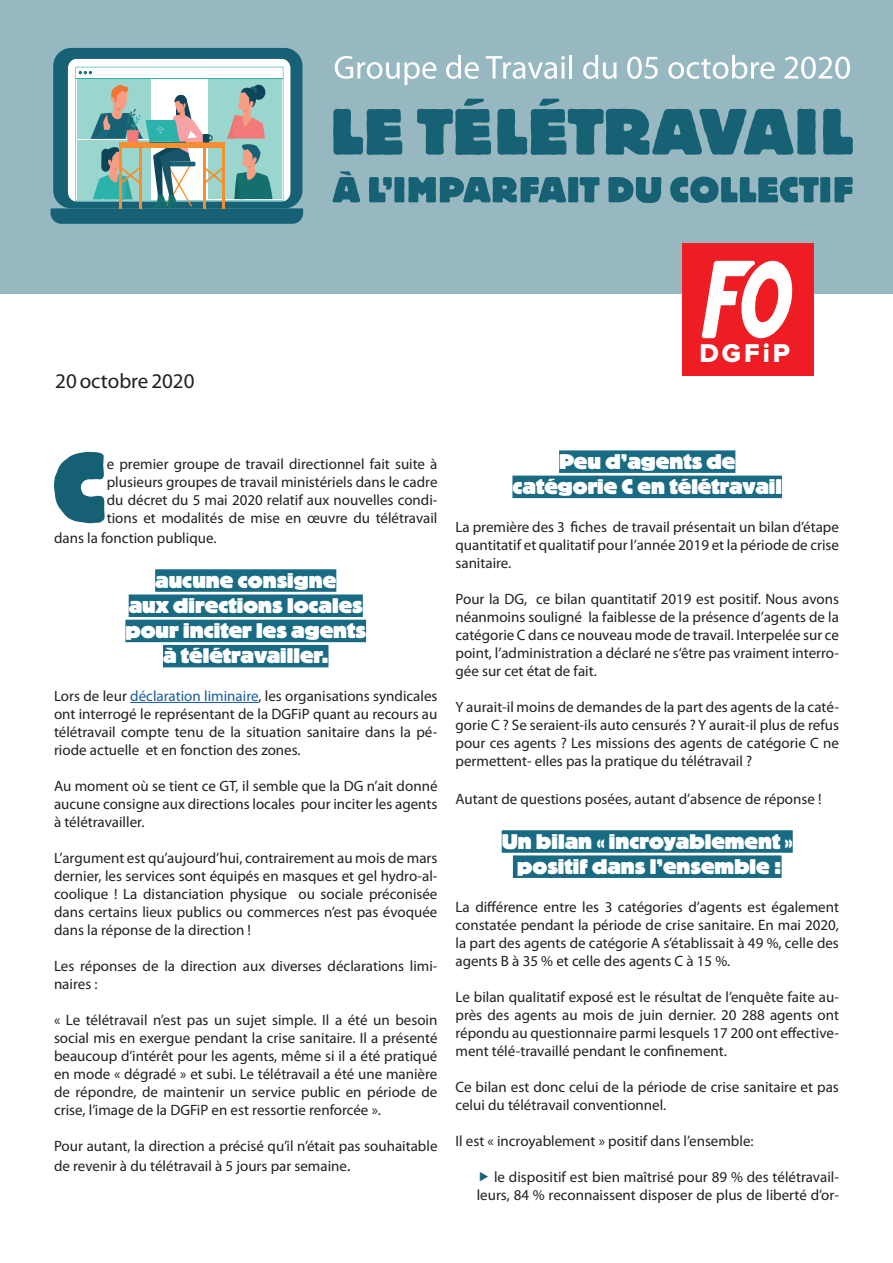
<style>
.page{position:relative;width:893px;height:1263px;background:#fff}
.page>*{position:absolute;margin:0;border:0;box-sizing:border-box;transform-origin:0 0}
.t1{font:800 99.3px "Block BE";color:#156075}
.t2{font:26.7px "Proxima Nova Extrabld";letter-spacing:.11em;color:#fff}
.t3{font:800 21px "Block BE";color:#fff}
.t4{font:21px "Myriad Pro";color:#231f20}
.t5{font:15px/18px "Myriad Pro";color:#231f20;text-align:justify}
.s1{color:#175d9e}
.s2{font-size:16.5px}
</style>
<div class="page">
<div style="left:0;top:0;width:892px;height:294px;background:#97b8c1"></div>
<div style="left:53px;top:48px;width:249px;height:160px;background:#176175;border-radius:18px"></div>
<svg style="left:51px;top:59px;width:252px;height:165px"></svg>
<svg style="left:335px;top:56px;width:101px;height:29px"></svg>
<svg style="left:446px;top:55px;width:33px;height:24px"></svg>
<svg style="left:486px;top:56px;width:79px;height:23px"></svg>
<hr style="left:569px;top:55px;width:3px;height:24px;background:#fff">
<svg style="left:583px;top:55px;width:34px;height:24px"></svg>
<svg style="left:627px;top:57px;width:31px;height:22px"></svg>
<svg style="left:668px;top:55px;width:107px;height:24px"></svg>
<svg style="left:784px;top:57px;width:66px;height:22px"></svg>
<svg style="left:333px;top:109px;width:69px;height:46px"></svg>
<svg style="left:417px;top:99px;width:74px;height:56px"></svg>
<svg style="left:497px;top:99px;width:319px;height:56px"></svg>
<svg style="left:823px;top:109px;width:30px;height:46px"></svg>
<svg style="left:333px;top:171px;width:27px;height:31px"></svg>
<svg style="left:369px;top:177px;width:231px;height:25px"></svg>
<svg style="left:608px;top:177px;width:53px;height:26px"></svg>
<svg style="left:670px;top:177px;width:183px;height:26px"></svg>
<div style="left:155px;top:569px;width:181px;height:23px;background:#186b82"></div>
<div style="left:129px;top:594px;width:234px;height:23px;background:#186b82"></div>
<div style="left:125px;top:620px;width:241px;height:22px;background:#186b82"></div>
<div style="left:163px;top:645px;width:165px;height:22px;background:#186b82"></div>
<hr style="left:130px;top:702px;width:128px;height:1px;background:#175d9e">
<div style="left:559px;top:450px;width:176px;height:23px;background:#186b82"></div>
<div style="left:512px;top:476px;width:270px;height:22px;background:#186b82"></div>
<div style="left:502px;top:830px;width:291px;height:23px;background:#186b82"></div>
<div style="left:513px;top:855px;width:269px;height:23px;background:#186b82"></div>
<div style="left:682px;top:243px;width:132px;height:132px;background:#ee1d23"></div>
<svg style="left:702px;top:261px;width:91px;height:77px"></svg>
<p class="t4" style="left:55px;top:368px;width:141px">20 octobre 2020</p>
<p class="t2" style="left:700px;top:341px;width:92px">DGFiP</p>
<p class="t1" style="left:53px;top:433px;width:55px">C</p>
<p class="t5" style="left:107px;top:454px;width:332px">e premier groupe de travail directionnel fait suite à plusieurs groupes de travail ministériels dans le cadre du décret du 5 mai 2020 relatif aux nouvelles condi&shy;tions et modalités de mise en œuvre du télétravail</p>
<p class="t5" style="left:54px;top:528px;width:164px">dans la fonction publique.</p>
<p class="t3" style="left:155px;top:568px;width:183px">aucune consigne</p>
<p class="t3" style="left:129px;top:594px;width:236px">aux directions locales</p>
<p class="t3" style="left:125px;top:619px;width:242px">pour inciter les agents</p>
<p class="t3" style="left:163px;top:644px;width:167px">à télétravailler.</p>
<p class="t5" style="left:54px;top:687px;width:385px">Lors de leur <span class="s1">déclaration liminaire</span>, les organisations syndicales ont interrogé le représentant de la DGFiP quant au recours au télétravail compte tenu de la situation sanitaire dans la pé&shy;riode actuelle et en fonction des zones.</p>
<p class="t5" style="left:54px;top:777px;width:385px">Au moment où se tient ce GT, il semble que la DG n’ait donné aucune consigne aux directions locales pour inciter les agents à télétravailler.</p>
<p class="t5" style="left:54px;top:849px;width:385px">L’argument est qu’aujourd’hui, contrairement au mois de mars dernier, les services sont équipés en masques et gel hydro-al&shy;coolique ! La distanciation physique ou sociale préconisée dans certains lieux publics ou commerces n’est pas évoquée dans la réponse de la direction !</p>
<p class="t5" style="left:54px;top:957px;width:385px">Les réponses de la direction aux diverses déclarations limi&shy;naires :</p>
<p class="t5" style="left:54px;top:1011px;width:385px">« Le télétravail n’est pas un sujet simple. Il a été un besoin social mis en exergue pendant la crise sanitaire. Il a présenté beaucoup d’intérêt pour les agents, même si il a été pratiqué en mode « dégradé » et subi. Le télétravail a été une manière de répondre, de maintenir un service public en période de crise, l’image de la DGFiP en est ressortie renforcée ».</p>
<p class="t5" style="left:54px;top:1136px;width:385px;line-height:19.8px">Pour autant, la direction a précisé qu’il n’était pas souhaitable de revenir à du télétravail à 5 jours par semaine<span class="s2">.</span></p>
<p class="t3" style="left:559px;top:450px;width:178px">Peu d’agents de</p>
<p class="t3" style="left:512px;top:475px;width:271px">catégorie C en télétravail</p>
<p class="t5" style="left:455px;top:517px;width:385px">La première des 3 fiches de travail présentait un bilan d’étape quantitatif et qualitatif pour l’année 2019 et la période de crise sanitaire.</p>
<p class="t5" style="left:455px;top:589px;width:385px">Pour la DG, ce bilan quantitatif 2019 est positif. Nous avons néanmoins souligné la faiblesse de la présence d’agents de la catégorie C dans ce nouveau mode de travail. Interpelée sur ce point, l’administration a déclaré ne s‘être pas vraiment interro&shy;gée sur cet état de fait.</p>
<p class="t5" style="left:455px;top:697px;width:385px">Y aurait-il moins de demandes de la part des agents de la caté&shy;gorie C ? Se seraient-ils auto censurés ? Y aurait-il plus de refus pour ces agents ? Les missions des agents de catégorie C ne permettent- elles pas la pratique du télétravail ?</p>
<p class="t5" style="left:455px;top:789px;width:368px">Autant de questions posées, autant d’absence de réponse !</p>
<p class="t3" style="left:502px;top:829px;width:293px">Un bilan « incroyablement »</p>
<p class="t3" style="left:517px;top:855px;width:266px">positif dans l’ensemble :</p>
<p class="t5" style="left:455px;top:897px;width:385px">La différence entre les 3 catégories d’agents est également constatée pendant la période de crise sanitaire. En mai 2020, la part des agents de catégorie A s’établissait à 49 %, celle des agents B à 35 % et celle des agents C à 15 %.</p>
<p class="t5" style="left:455px;top:987px;width:385px">Le bilan qualitatif exposé est le résultat de l’enquête faite au&shy;près des agents au mois de juin dernier. 20 288 agents ont répondu au questionnaire parmi lesquels 17 200 ont effective&shy;ment télé-travaillé pendant le confinement.</p>
<p class="t5" style="left:455px;top:1077px;width:385px">Ce bilan est donc celui de la période de crise sanitaire et pas celui du télétravail conventionnel.</p>
<p class="t5" style="left:455px;top:1131px;width:300px">Il est « incroyablement » positif dans l’ensemble:</p>
<p class="t5" style="left:477px;top:1167px;width:364px;text-align:right">le dispositif est bien maîtrisé pour 89 % des télétravail&shy;leurs, 84 % reconnaissent disposer de plus de liberté d’or-</p>
</div>
